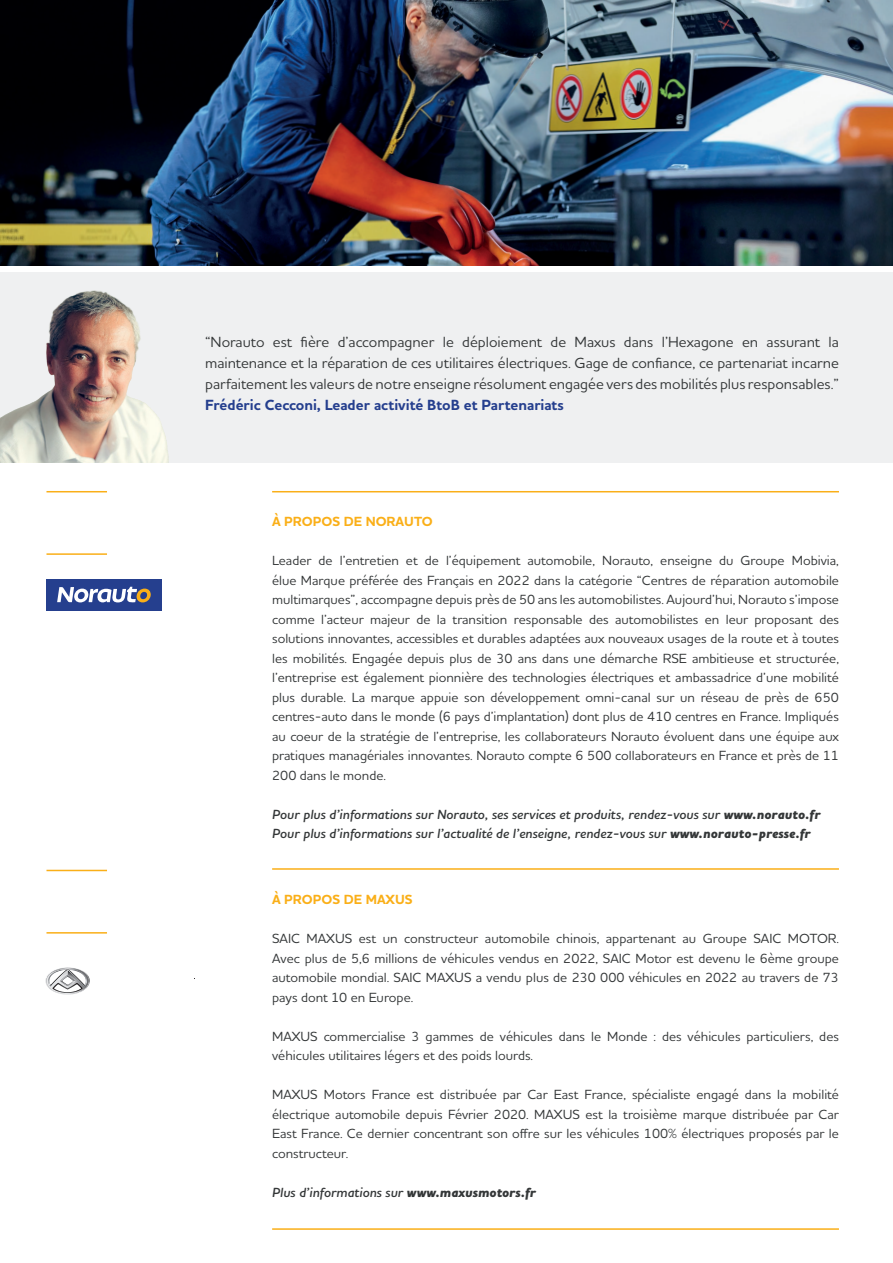
<style>
.page{position:relative;width:893px;height:1263px;background:#fff}
.page>*{position:absolute;margin:0;border:0;box-sizing:border-box;transform-origin:0 0}
.t1{font:500 15px/21px "Houschka Alt Pro";color:#343738;text-align:justify}
.t2{font:700 15px "Houschka Alt Pro";color:#253f8e}
.t3{font:500 13.5px/19.5px "Houschka Alt Pro";color:#343738;text-align:justify}
.t4{font:italic 600 13.5px/19.5px "Houschka Alt Pro";color:#343738}
.t5{font:700 13.5px "Houschka Alt Pro";color:#faaf18}
.s1{font-weight:800}
</style>
<div class="page">
<div style="left:0;top:272px;width:893px;height:190px;background:#eff0f1"></div>
<img style="left:0;top:290px;width:169px;height:172px">
<div style="left:46px;top:579px;width:116px;height:31px;background:#253f8e"></div>
<svg style="left:57px;top:587px;width:94px;height:16px"></svg>
<svg style="left:45px;top:967px;width:45px;height:28px"></svg>
<hr style="left:46px;top:491px;width:61px;height:1px;background:#faaf18">
<hr style="left:46px;top:870px;width:61px;height:1px;background:#faaf18">
<hr style="left:272px;top:491px;width:567px;height:1px;background:#faaf18">
<hr style="left:272px;top:868px;width:567px;height:2px;background:#faaf18">
<hr style="left:272px;top:1228px;width:567px;height:2px;background:#faaf18">
<hr style="left:46px;top:553px;width:61px;height:2px;background:#faaf18">
<hr style="left:46px;top:932px;width:61px;height:1px;background:#faaf18">
<img style="left:0;top:0;width:893px;height:265px">
<p class="t1" style="left:205px;top:331px;width:635px">“Norauto est fière d’accompagner le déploiement de Maxus dans l’Hexagone en assurant la maintenance et la réparation de ces utilitaires électriques. Gage de confiance, ce partenariat incarne parfaitement les valeurs de notre enseigne résolument engagée vers des mobilités plus responsables.”</p>
<p class="t2" style="left:205px;top:395px;width:360px">Frédéric Cecconi, Leader activité BtoB et Partenariats</p>
<p class="t5" style="left:272px;top:513px;width:162px">À PROPOS DE NORAUTO</p>
<p class="t3" style="left:272px;top:551px;width:568px">Leader de l’entretien et de l’équipement automobile, Norauto, enseigne du Groupe Mobivia, élue Marque préférée des Français en 2022 dans la catégorie “Centres de réparation automobile multimarques”, accompagne depuis près de 50 ans les automobilistes. Aujourd’hui, Norauto s’impose comme l’acteur majeur de la transition responsable des automobilistes en leur proposant des solutions innovantes, accessibles et durables adaptées aux nouveaux usages de la route et à toutes les mobilités. Engagée depuis plus de 30 ans dans une démarche RSE ambitieuse et structurée, l’entreprise est également pionnière des technologies électriques et ambassadrice d’une mobilité plus durable. La marque appuie son développement omni-canal sur un réseau de près de 650 centres-auto dans le monde (6 pays d’implantation) dont plus de 410 centres en France. Impliqués au coeur de la stratégie de l’entreprise, les collaborateurs Norauto évoluent dans une équipe aux pratiques managériales innovantes. Norauto compte 6 500 collaborateurs en France et près de 11<br>200 dans le monde.</p>
<p class="t4" style="left:272px;top:804px;width:550px">Pour plus d’informations sur Norauto, ses services et produits, rendez-vous sur <span class="s1">www.norauto.fr<br></span>Pour plus d’informations sur l’actualité de l’enseigne, rendez-vous sur <span class="s1">www.norauto-presse.fr</span></p>
<p class="t5" style="left:272px;top:891px;width:142px">À PROPOS DE MAXUS</p>
<p class="t3" style="left:272px;top:928px;width:568px">SAIC MAXUS est un constructeur automobile chinois, appartenant au Groupe SAIC MOTOR.<br>Avec plus de 5,6 millions de véhicules vendus en 2022, SAIC Motor est devenu le 6ème groupe automobile mondial. SAIC MAXUS a vendu plus de 230 000 véhicules en 2022 au travers de 73 pays dont 10 en Europe.</p>
<p class="t3" style="left:272px;top:1026px;width:568px">MAXUS commercialise 3 gammes de véhicules dans le Monde : des véhicules particuliers, des véhicules utilitaires légers et des poids lourds.</p>
<p class="t3" style="left:272px;top:1084px;width:568px">MAXUS Motors France est distribuée par Car East France, spécialiste engagé dans la mobilité électrique automobile depuis Février 2020. MAXUS est la troisième marque distribuée par Car East France. Ce dernier concentrant son offre sur les véhicules 100% électriques proposés par le constructeur.</p>
<p class="t4" style="left:272px;top:1182px;width:265px">Plus d’informations sur <span class="s1">www.maxusmotors.fr</span></p>
</div>
